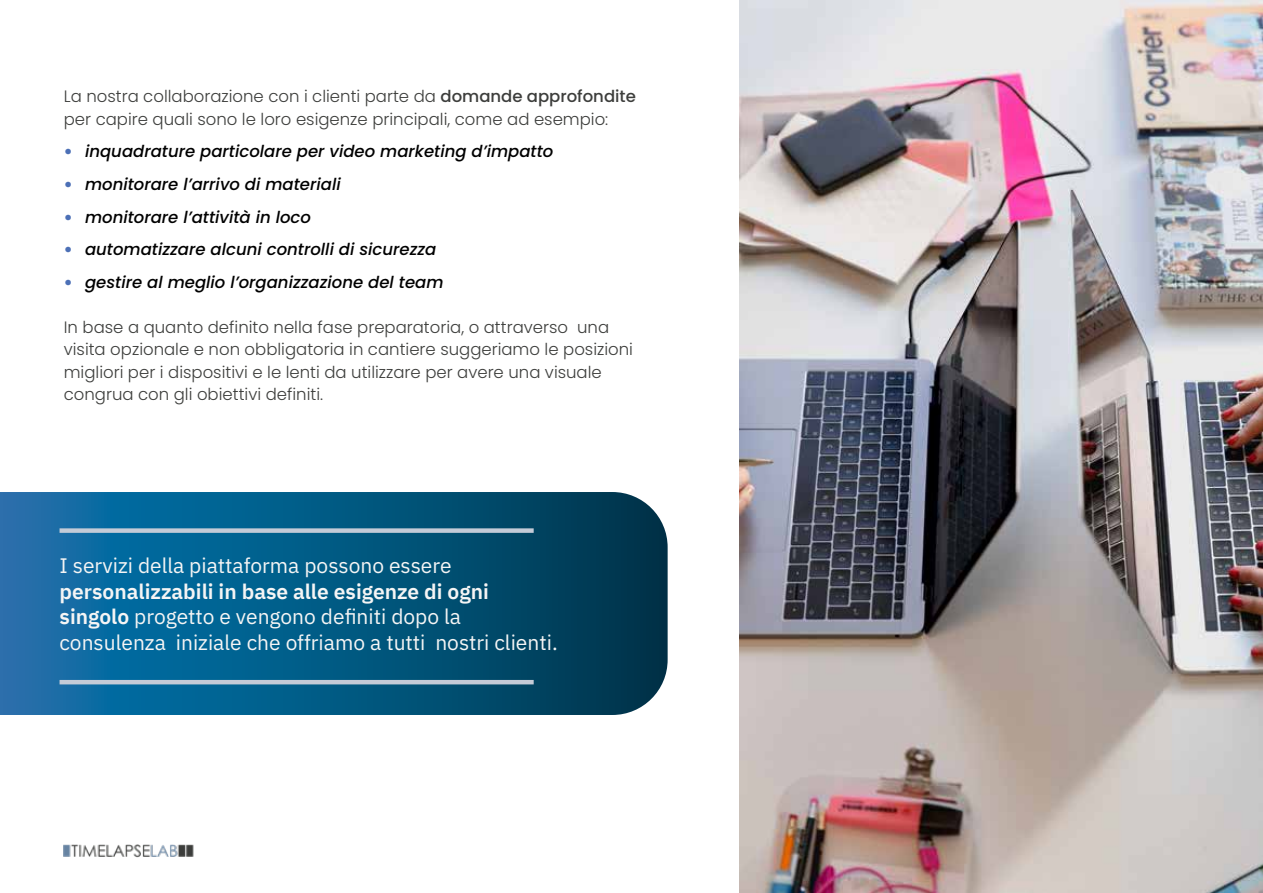
<style>
.page{position:relative;width:1263px;height:893px;background:#fff}
.page>*{position:absolute;margin:0;border:0;box-sizing:border-box;transform-origin:0 0}
.t1{font:21px/25.5px "IBM Plex Sans";color:#f5f5f5}
.t2{font:300 16.5px/22.5px "Poppins";color:#3d3e3c}
.t3{font:italic 500 16.5px "Poppins";color:#000}
.s1{font-weight:500}
.s2{font-weight:900;font-style:normal;color:#4c70b6}
.s3{font-weight:600}
</style>
<div class="page">
<img style="left:740px;top:0;width:523px;height:893px">
<svg style="left:0;top:492px;width:668px;height:223px;background:#075881"></svg>
<div style="left:60px;top:528px;width:474px;height:5px;background:#c4cbd7"></div>
<hr style="left:60px;top:680px;width:474px;height:4px;background:#c4cbd7">
<img style="left:64px;top:844px;width:130px;height:14px">
<p class="t2" style="left:64px;top:85px;width:574px">La nostra collaborazione con i clienti parte da <span class="s1">domande approfondite </span>per capire quali sono le loro esigenze principali, come ad esempio:</p>
<p class="t3" style="left:64px;top:142px;width:491px"><span class="s2">•</span> inquadrature particolare per video marketing d’impatto</p>
<p class="t3" style="left:64px;top:175px;width:278px"><span class="s2">•</span> monitorare l’arrivo di materiali</p>
<p class="t3" style="left:64px;top:207px;width:249px"><span class="s2">•</span> monitorare l’attività in loco</p>
<p class="t3" style="left:64px;top:240px;width:374px"><span class="s2">•</span> automatizzare alcuni controlli di sicurezza</p>
<p class="t3" style="left:64px;top:272px;width:381px"><span class="s2">•</span> gestire al meglio l’organizzazione del team</p>
<p class="t2" style="left:64px;top:316px;width:571px">In base a quanto definito nella fase preparatoria, o attraverso una visita opzionale e non obbligatoria in cantiere suggeriamo le posizioni migliori per i dispositivi e le lenti da utilizzare per avere una visuale congrua con gli obiettivi definiti.</p>
<p class="t1" style="left:60px;top:551px;width:394px">I servizi della piattaforma possono essere</p>
<p class="t1" style="left:60px;top:577px;width:500px"><span class="s3">personalizzabili in base alle esigenze di ogni singolo</span> progetto e vengono definiti dopo la consulenza iniziale che offriamo a tutti nostri clienti.</p>
</div>
